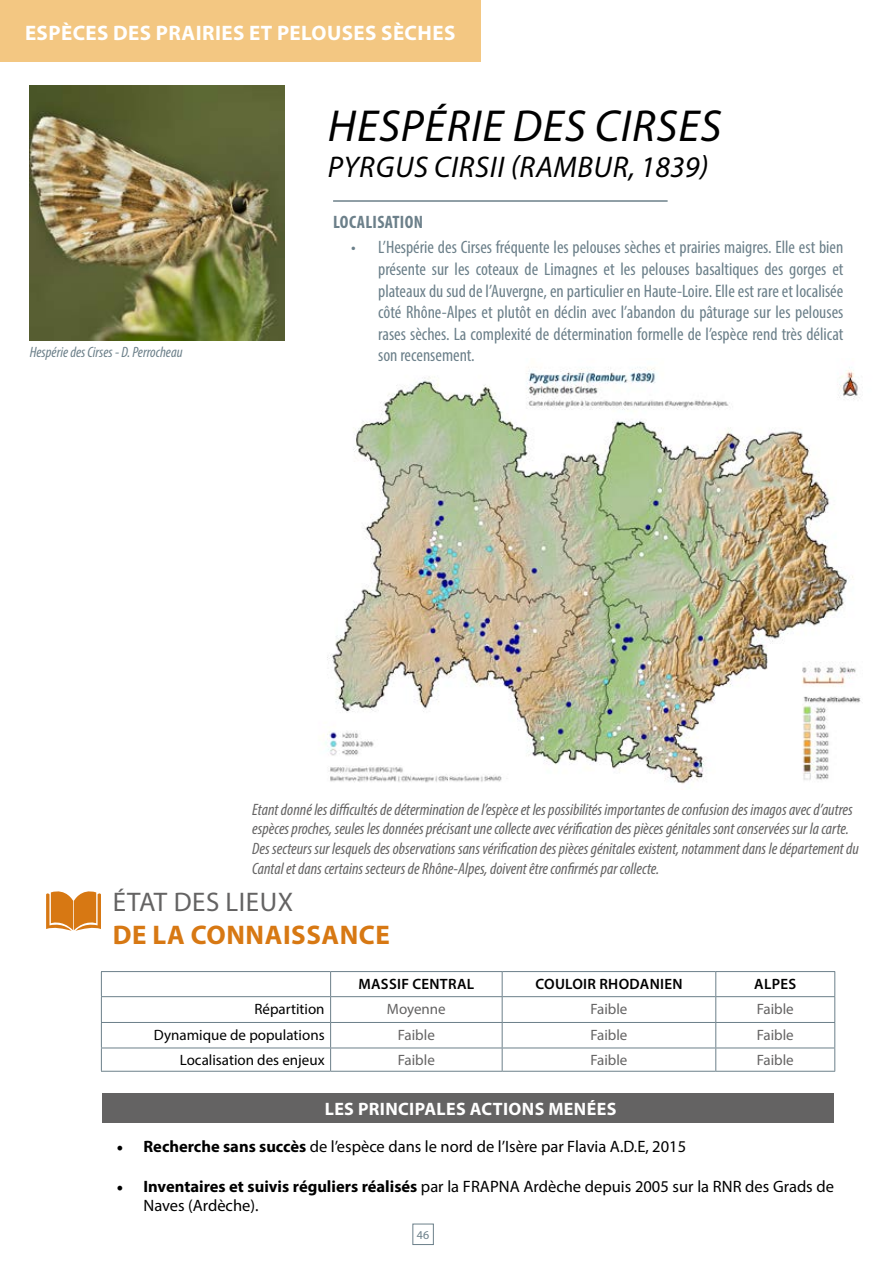
<style>
.page{position:relative;width:893px;height:1263px;background:#fff}
.page>*{position:absolute;margin:0;border:0;box-sizing:border-box;transform-origin:0 0}
.t1{font:italic 45px "Myriad Pro";letter-spacing:.02em;color:#000}
.t2{font:italic 30px "Myriad Pro";letter-spacing:.02em;color:#000}
.t3{font:700 27px "Myriad Pro";letter-spacing:.02em;color:#d77813}
.t4{font:27px "Myriad Pro";letter-spacing:.02em;color:#646363}
.t5{font:700 21px "Myriad Pro";letter-spacing:.02em;color:#fff}
.t6{font:condensed 18px/21.6px "Myriad Pro";color:#6c808a;text-align:justify}
.t7{font:700 18px "Myriad Pro";letter-spacing:.02em;color:#fff}
.t8{font:700 condensed 18px "Myriad Pro";letter-spacing:.02em;color:#6c808a}
.t9{font:italic condensed 16.5px/19.8px "Myriad Pro";color:#646363}
.t10{font:16.5px/19.8px "Myriad Pro";color:#000}
.t11{font:15px "Myriad Pro";color:#646363}
.t12{font:15px "Myriad Pro";color:#000}
.t13{font:600 15px "Myriad Pro";letter-spacing:.02em;color:#000}
.t14{font:italic condensed 15px "Myriad Pro";color:#6c808a}
.t15{font:12px "Myriad Pro";color:#6c808a}
.s1{font-family:"Minion Pro";font-size:18px}
.s2{font-weight:700}
</style>
<div class="page">
<div style="left:412px;top:1224px;width:22px;height:21px;border:1px solid #6c808a"></div>
<div style="left:103px;top:1093px;width:731px;height:30px;background:#646363"></div>
<hr style="left:716px;top:971px;width:119px;height:1px;background:#6c808a">
<hr style="left:716px;top:996px;width:119px;height:1px;background:#6c808a">
<hr style="left:716px;top:1071px;width:119px;height:1px;background:#6c808a">
<hr style="left:502px;top:971px;width:214px;height:1px;background:#6c808a">
<hr style="left:502px;top:996px;width:214px;height:1px;background:#6c808a">
<hr style="left:331px;top:1071px;width:171px;height:1px;background:#6c808a">
<svg style="left:715px;top:972px;width:1px;height:99px"></svg>
<hr style="left:502px;top:1071px;width:214px;height:1px;background:#6c808a">
<svg style="left:330px;top:972px;width:1px;height:99px"></svg>
<hr style="left:101px;top:1071px;width:230px;height:1px;background:#6c808a">
<hr style="left:101px;top:1022px;width:230px;height:1px;background:#6c808a">
<hr style="left:331px;top:1022px;width:171px;height:1px;background:#6c808a">
<hr style="left:502px;top:1022px;width:214px;height:1px;background:#6c808a">
<hr style="left:716px;top:1022px;width:119px;height:1px;background:#6c808a">
<svg style="left:834px;top:972px;width:1px;height:99px"></svg>
<hr style="left:101px;top:1047px;width:230px;height:1px;background:#6c808a">
<hr style="left:331px;top:1047px;width:171px;height:1px;background:#6c808a">
<hr style="left:502px;top:1047px;width:214px;height:1px;background:#6c808a">
<hr style="left:716px;top:1047px;width:119px;height:1px;background:#6c808a">
<hr style="left:101px;top:971px;width:230px;height:1px;background:#6c808a">
<svg style="left:101px;top:972px;width:1px;height:99px"></svg>
<hr style="left:331px;top:971px;width:171px;height:1px;background:#6c808a">
<svg style="left:502px;top:972px;width:1px;height:99px"></svg>
<hr style="left:101px;top:996px;width:230px;height:1px;background:#6c808a">
<hr style="left:331px;top:996px;width:171px;height:1px;background:#6c808a">
<img style="left:30px;top:85px;width:255px;height:255px">
<img style="left:323px;top:367px;width:538px;height:417px">
<hr style="left:333px;top:200px;width:335px;height:2px;background:#6c808a">
<svg style="left:46px;top:891px;width:55px;height:40px;background:#df9444"></svg>
<div style="left:0;top:0;width:480px;height:62px;background:#f3c782"></div>
<p class="t5" style="left:25px;top:19px;width:432px">ESPÈCES DES PRAIRIES ET PELOUSES SÈCHES</p>
<p class="t5" style="left:169px;top:19px;width:118px">L NS D’EAU</p>
<h1 class="t1" style="left:328px;top:98px;width:395px">HESPÉRIE DES CIRSES</h1>
<h2 class="t2" style="left:328px;top:148px;width:382px">PYRGUS CIRSII (RAMBUR, 1839)</h2>
<p class="t14" style="left:30px;top:343px;width:154px">Hespérie des Cirses - D. Perrocheau</p>
<p class="t8" style="left:333px;top:211px;width:91px">LOCALISATION</p>
<p class="t6" style="left:378px;top:236px;width:467px;text-indent:-27px">• L’Hespérie des Cirses fréquente les pelouses sèches et prairies maigres. Elle est bien présente sur les coteaux de Limagnes et les pelouses basaltiques des gorges et plateaux du sud de l’Auvergne, en particulier en Haute-Loire. Elle est rare et localisée côté Rhône-Alpes et plutôt en déclin avec l’abandon du pâturage sur les pelouses rases sèches. La complexité de détermination formelle de l’espèce rend très délicat son recensement.</p>
<p class="t9" style="left:252px;top:799px;width:608px">Etant donné les difficultés de détermination de l’espèce et les possibilités importantes de confusion des imagos avec d’autres espèces proches, seules les données précisant une collecte avec vérification des pièces génitales sont conservées sur la carte.<br>Des secteurs sur lesquels des observations sans vérification des pièces génitales existent, notamment dans le département du Cantal et dans certains secteurs de Rhône-Alpes, doivent être confirmés par collecte.</p>
<h3 class="t4" style="left:113px;top:885px;width:182px">ÉTAT DES LIEUX</h3>
<h3 class="t3" style="left:113px;top:917px;width:279px">DE LA CONNAISSANCE</h3>
<p class="t13" style="left:358px;top:974px;width:117px">MASSIF CENTRAL</p>
<p class="t13" style="left:535px;top:974px;width:149px">COULOIR RHODANIEN</p>
<p class="t13" style="left:754px;top:974px;width:44px">ALPES</p>
<p class="t12" style="left:254px;top:1000px;width:72px">Répartition</p>
<p class="t11" style="left:387px;top:1000px;width:60px">Moyenne</p>
<p class="t11" style="left:590px;top:1000px;width:38px">Faible</p>
<p class="t11" style="left:757px;top:1000px;width:38px">Faible</p>
<p class="t12" style="left:154px;top:1025px;width:172px">Dynamique de populations</p>
<p class="t11" style="left:398px;top:1025px;width:38px">Faible</p>
<p class="t11" style="left:590px;top:1025px;width:38px">Faible</p>
<p class="t11" style="left:757px;top:1025px;width:38px">Faible</p>
<p class="t12" style="left:180px;top:1051px;width:146px">Localisation des enjeux</p>
<p class="t11" style="left:398px;top:1051px;width:38px">Faible</p>
<p class="t11" style="left:590px;top:1051px;width:38px">Faible</p>
<p class="t11" style="left:757px;top:1051px;width:38px">Faible</p>
<p class="t7" style="left:325px;top:1097px;width:293px">LES PRINCIPALES ACTIONS MENÉES</p>
<p class="t10" style="left:117px;top:1136px;width:571px"><span class="s1">•</span> <span class="s2">Recherche sans succès</span> de l’espèce dans le nord de l’Isère par Flavia A.D.E, 2015</p>
<p class="t10" style="left:144px;top:1176px;width:692px;text-indent:-27px"><span class="s1">•</span> <span class="s2">Inventaires et suivis réguliers réalisés</span> par la FRAPNA Ardèche depuis 2005 sur la RNR des Grads de<br>Naves (Ardèche).</p>
<p class="t15" style="left:417px;top:1227px;width:14px">46</p>
</div>
